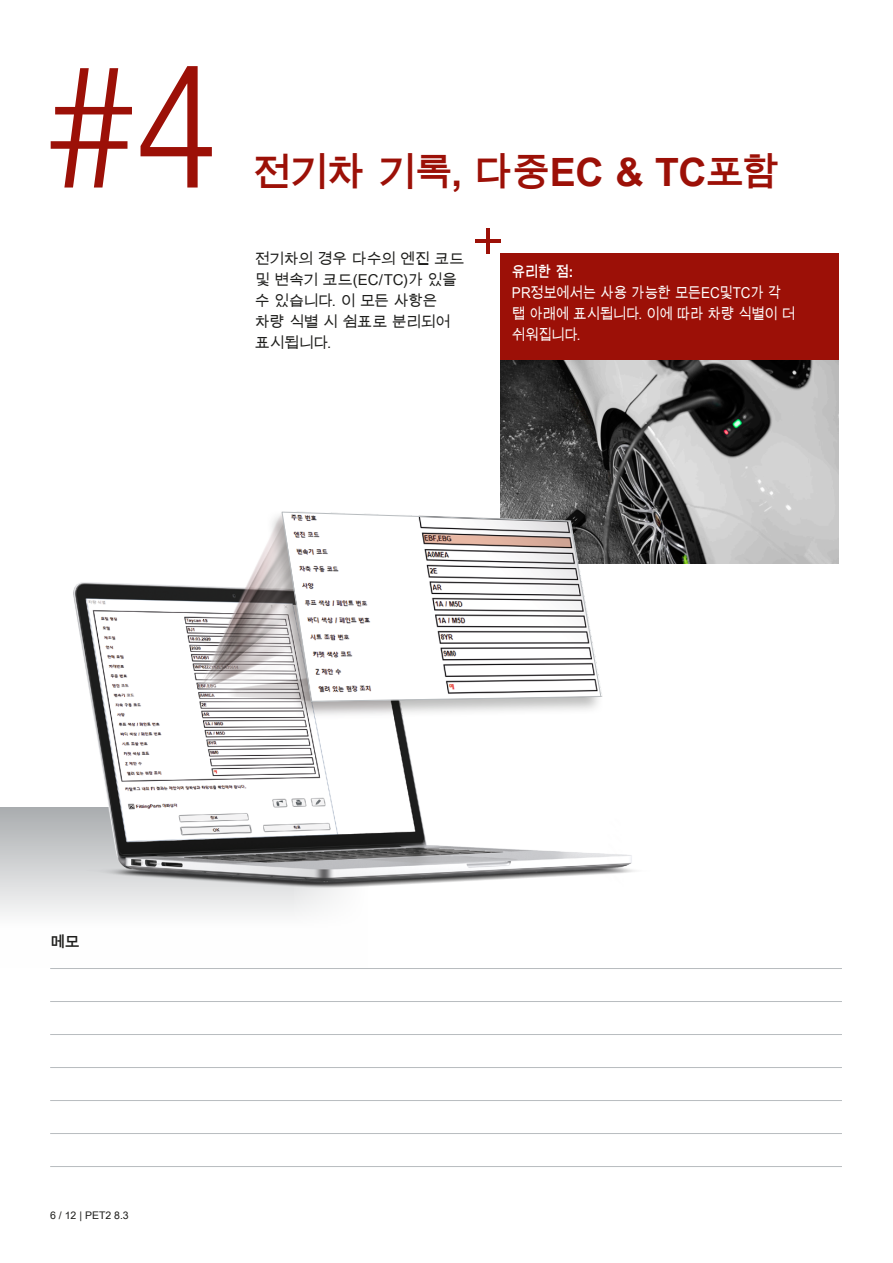
<style>
.page{position:relative;width:893px;height:1263px;background:#fff}
.page>*{position:absolute;margin:0;border:0;box-sizing:border-box;transform-origin:0 0}
.t1{font:300 condensed 171.45px "Helvetica Neue";color:#9c1007}
.t2{font:700 39px "Arial Unicode MS";letter-spacing:-.03em;color:#9c1007}
.t3{font:15px/21px "Arial Unicode MS";letter-spacing:-.02em;color:#1d1d1b}
.t4{font:15px/21px "Arial Unicode MS";letter-spacing:-.02em;color:#fff;scale:.9 1}
.t5{font:700 15px "Arial Unicode MS";color:#fff;scale:.9 1}
.t6{font:700 15px "Arial Unicode MS";color:#1d1d1b}
.t7{font:10.5px "Arial Unicode MS";color:#1d1d1b}
</style>
<div class="page">
<div style="left:0;top:807px;width:415px;height:160px;background:linear-gradient(to bottom,#aeb1b3,#fff)"></div>
<div style="left:294px;top:796px;width:152px;height:172px;background:#fff"></div>
<img style="left:500px;top:360px;width:339px;height:204px">
<div style="left:500px;top:253px;width:339px;height:107px;background:#9c1007"></div>
<hr style="left:475px;top:239px;width:25px;height:3px;background:#9c1007">
<hr style="left:50px;top:968px;width:792px;height:1px;background:#b8bcbf">
<hr style="left:50px;top:1001px;width:792px;height:1px;background:#b8bcbf">
<hr style="left:50px;top:1034px;width:792px;height:1px;background:#b8bcbf">
<hr style="left:50px;top:1067px;width:792px;height:1px;background:#b8bcbf">
<hr style="left:50px;top:1100px;width:792px;height:1px;background:#b8bcbf">
<hr style="left:50px;top:1133px;width:792px;height:1px;background:#b8bcbf">
<hr style="left:50px;top:1166px;width:792px;height:1px;background:#b8bcbf">
<hr style="left:486px;top:228px;width:4px;height:25px;background:#9c1007">
<img style="left:45px;top:484px;width:651px;height:433px">
<svg style="left:281px;top:511px;width:321px;height:191px"></svg>
<h1 class="t1" style="left:50px;top:29px;width:169px">#4</h1>
<h2 class="t2" style="left:252px;top:144px;width:530px">전기차 기록, 다중EC &amp; TC포함</h2>
<p class="t3" style="left:255px;top:248px;width:211px">전기차의 경우 다수의 엔진 코드 및 변속기 코드(EC/TC)가 있을 수 있습니다. 이 모든 사항은 차량 식별 시 쉼표로 분리되어 표시됩니다.</p>
<p class="t5" style="left:512px;top:261px;width:70px">유리한 점:</p>
<p class="t4" style="left:512px;top:282px;width:316px">PR정보에서는 사용 가능한 모든EC및TC가 각 탭 아래에 표시됩니다. 이에 따라 차량 식별이 더 쉬워집니다.</p>
<p class="t6" style="left:50px;top:931px;width:31px">메모</p>
<p class="t7" style="left:50px;top:1208px;width:80px">6 / 12 | PET2 8.3</p>
</div>
